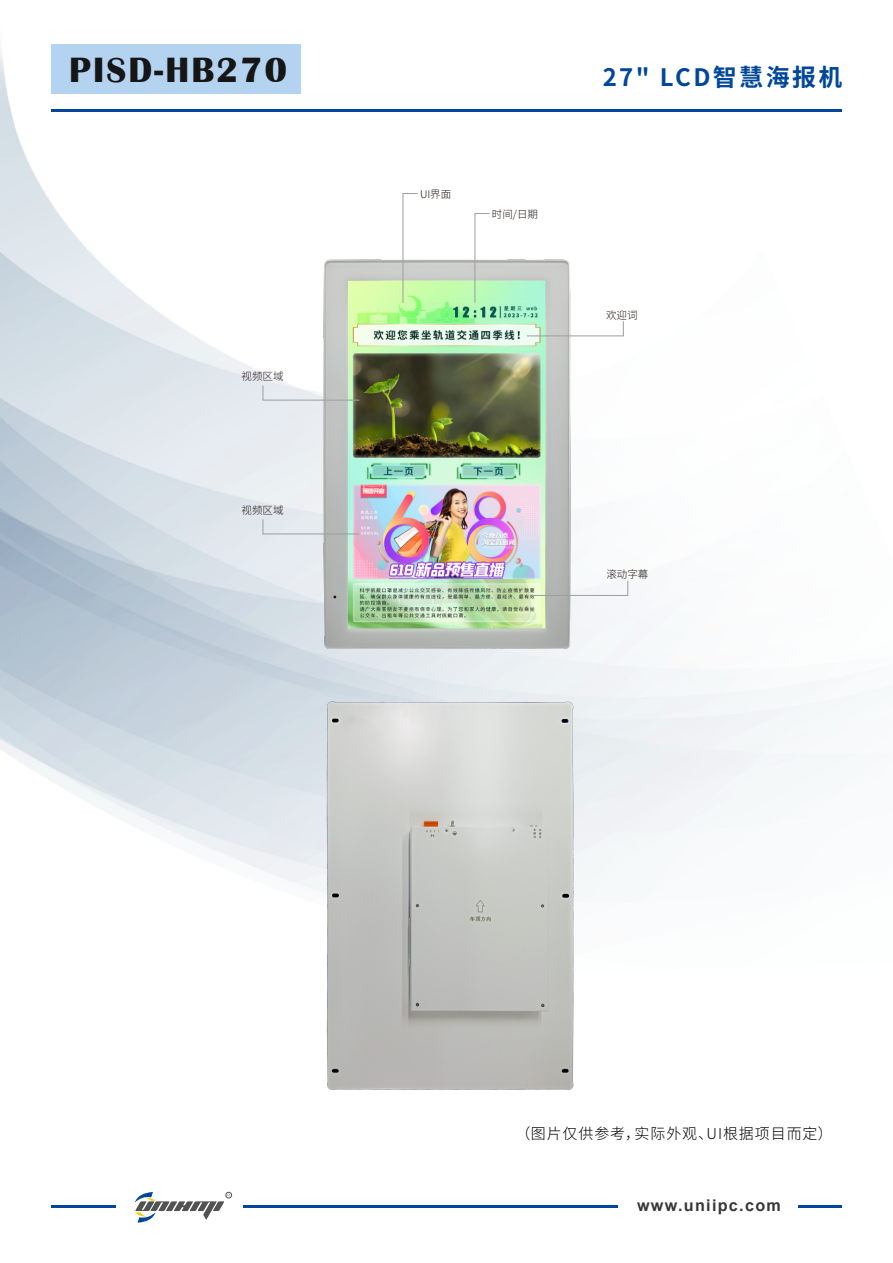
<style>
.page{position:relative;width:893px;height:1263px;background:#fff}
.page>*{position:absolute;margin:0;border:0;box-sizing:border-box;transform-origin:0 0}
.t1{font:700 36.15px "Britannic";letter-spacing:.06em;color:#161616}
.t2{font:700 24px "Source Han Sans CN";letter-spacing:.1em;color:#00479c}
.t3{font:700 16.2px "Arial";letter-spacing:.08em;color:#383838}
.t4{font:300 15px "Source Han Sans CN";letter-spacing:.06em;color:#000}
.t5{font:300 10.5px "Source Han Sans CN";color:#231815}
</style>
<div class="page">
<img style="left:0;top:44px;width:888px;height:1164px">
<img style="left:318px;top:252px;width:257px;height:403px">
<div style="left:52px;top:44px;width:249px;height:50px;background:#b3d3f0"></div>
<hr style="left:51px;top:110px;width:791px;height:2px;background:#00479c">
<hr style="left:243px;top:1206px;width:374px;height:2px;background:#00479c">
<hr style="left:51px;top:1206px;width:64px;height:2px;background:#00479c">
<hr style="left:798px;top:1206px;width:44px;height:2px;background:#00479c">
<svg style="left:135px;top:1192px;width:97px;height:31px"></svg>
<svg style="left:403px;top:193px;width:15px;height:110px"></svg>
<svg style="left:475px;top:213px;width:15px;height:90px"></svg>
<svg style="left:527px;top:321px;width:97px;height:15px"></svg>
<svg style="left:531px;top:580px;width:97px;height:16px"></svg>
<svg style="left:263px;top:385px;width:97px;height:15px"></svg>
<svg style="left:263px;top:519px;width:97px;height:15px"></svg>
<img style="left:319px;top:694px;width:263px;height:403px">
<h1 class="t1" style="left:69px;top:49px;width:219px">PISD-HB270</h1>
<h2 class="t2" style="left:603px;top:64px;width:241px">27" LCD智慧海报机</h2>
<p class="t5" style="left:242px;top:371px;width:43px">视频区域</p>
<p class="t5" style="left:242px;top:504px;width:43px">视频区域</p>
<p class="t5" style="left:420px;top:188px;width:33px">UI界面</p>
<p class="t5" style="left:492px;top:208px;width:48px">时间/日期</p>
<p class="t5" style="left:606px;top:309px;width:33px">欢迎词</p>
<p class="t5" style="left:606px;top:569px;width:43px">滚动字幕</p>
<h3 class="t4" style="left:515px;top:1125px;width:319px">（图片仅供参考，实际外观、UI根据项目而定）</h3>
<h3 class="t3" style="left:637px;top:1194px;width:145px">www.uniipc.com</h3>
</div>
